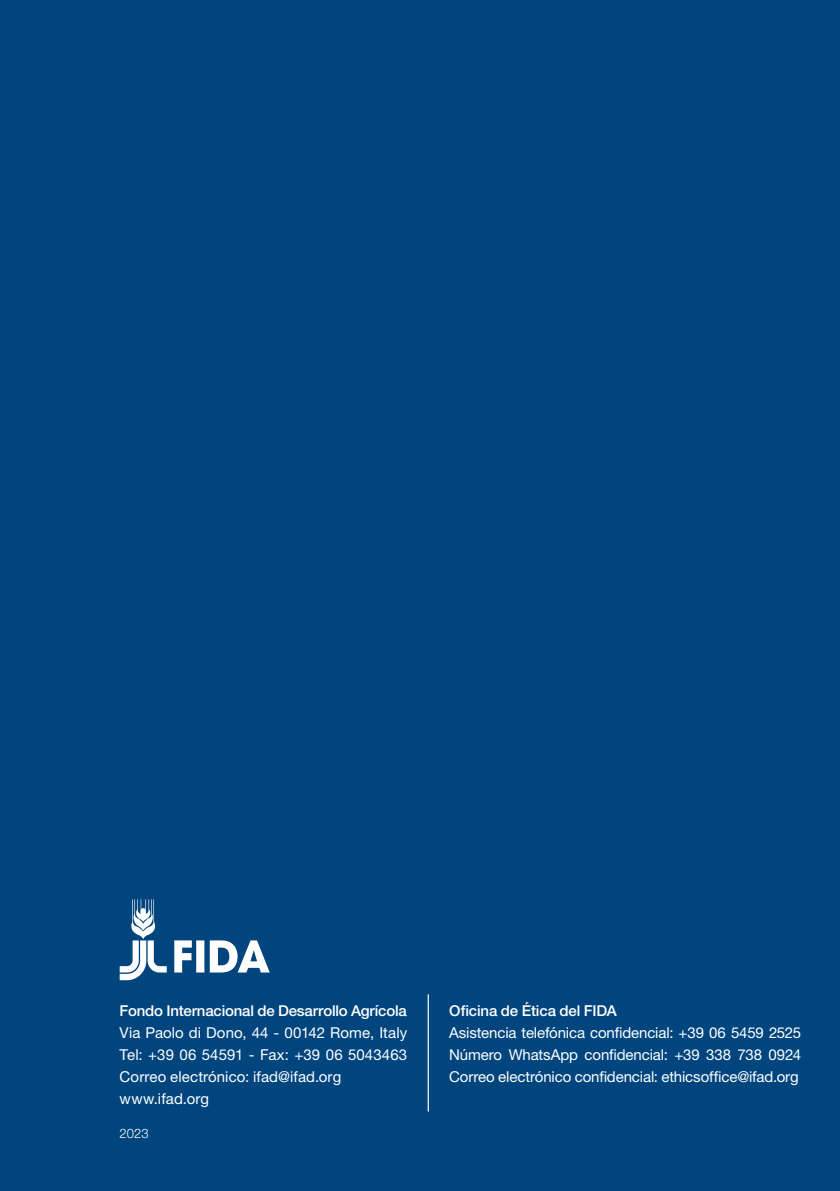
<style>
.page{position:relative;width:840px;height:1191px;background:#fff}
.page>*{position:absolute;margin:0;border:0;box-sizing:border-box;transform-origin:0 0}
.t1{font:15px/22px "Helvetica Neue LT Std";letter-spacing:.005em;color:#fff;text-align:justify}
.t2{font:500 15px "Helvetica Neue LT Std";letter-spacing:-.01em;color:#fff}
.t3{font:300 13px "Helvetica Neue LT Std";color:#fff}
</style>
<div class="page">
<div style="left:0;top:0;width:839px;height:1191px;background:#01457f"></div>
<hr style="left:427px;top:994px;width:1px;height:117px;background:#fff">
<svg style="left:174px;top:940px;width:95px;height:32px"></svg>
<svg style="left:120px;top:899px;width:47px;height:81px"></svg>
<p class="t2" style="left:120px;top:1002px;width:288px">Fondo Internacional de Desarrollo Agrícola</p>
<p class="t1" style="left:120px;top:1021px;width:289px;text-align:left">Via Paolo di Dono, 44 - 00142 Rome, Italy<br>Tel: +39 06 54591 - Fax: +39 06 5043463<br>Correo electrónico: ifad@ifad.org www.ifad.org</p>
<p class="t3" style="left:120px;top:1125px;width:30px">2023</p>
<p class="t2" style="left:449px;top:1002px;width:169px">Oficina de Ética del FIDA</p>
<p class="t1" style="left:449px;top:1021px;width:353px">Asistencia telefónica confidencial: +39 06 5459 2525<br>Número WhatsApp confidencial: +39 338 738 0924<br>Correo electrónico confidencial: ethicsoffice@ifad.org</p>
</div>
